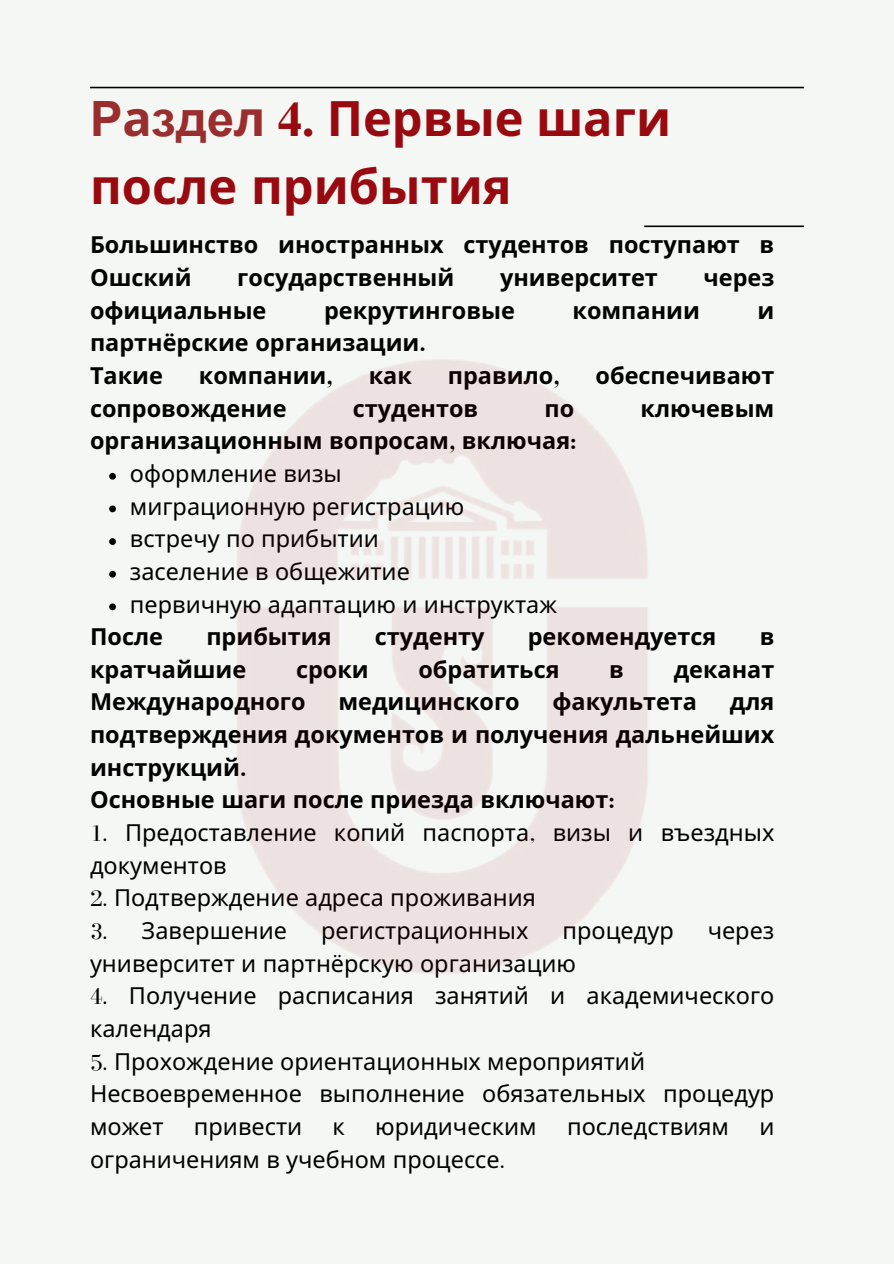
<style>
.page{position:relative;width:894px;height:1264px;background:#fff}
.page>*{position:absolute;margin:0;border:0;box-sizing:border-box;transform-origin:0 0}
.t1{font:700 48.75px/68.2px "Noto Sans";color:#980a10}
.t2{font:23.4px/32.7px "Noto Sans";color:#000}
.t3{font:700 23.4px/32.7px "Noto Sans";color:#000}
.s1{font-family:"Arial";color:#9a2d2e}
.s2{color:#9a2d2e}
.s3{font-family:"Te X Gyre Termes"}
.s4{font-family:"Bodoni FLF"}
.s5{font-weight:700}
.s6{font-family:"Bodoni FLF";font-weight:700}
</style>
<div class="page">
<div style="left:0;top:0;width:893px;height:1263px;background:#f5f7f5"></div>
<hr style="left:644px;top:225px;width:159px;height:2px;background:#000">
<hr style="left:90px;top:87px;width:713px;height:1px;background:#000">
<img style="left:109px;top:359px;width:539px;height:615px">
<h1 class="t1" style="left:90px;top:85px;width:582px"><span class="s1">Р</span><span class="s2">а</span><span class="s1">зде</span><span class="s2">л</span> <span class="s3">4.</span> Первые шаги после прибытия</h1>
<p class="t3" style="left:90px;top:229px;width:685px">Большинство иностранных студентов поступают в<br>Ошский</p>
<p class="t3" style="left:237px;top:262px;width:218px">государственный</p>
<p class="t3" style="left:500px;top:262px;width:159px">университет</p>
<p class="t3" style="left:703px;top:262px;width:72px">через</p>
<p class="t3" style="left:90px;top:294px;width:178px">официальные</p>
<p class="t3" style="left:324px;top:294px;width:192px">рекрутинговые</p>
<p class="t3" style="left:572px;top:294px;width:129px">компании</p>
<p class="t3" style="left:757px;top:294px;width:18px">и</p>
<p class="t3" style="left:90px;top:327px;width:337px">партнёрские организации<span class="s4">.<br></span>Такие</p>
<p class="t3" style="left:199px;top:359px;width:135px">компании<span class="s4">,</span></p>
<p class="t3" style="left:368px;top:359px;width:45px">как</p>
<p class="t3" style="left:447px;top:359px;width:113px">правило<span class="s4">,</span></p>
<p class="t3" style="left:595px;top:359px;width:180px">обеспечивают</p>
<p class="t3" style="left:90px;top:392px;width:198px">сопровождение</p>
<p class="t3" style="left:353px;top:392px;width:127px">студентов</p>
<p class="t3" style="left:544px;top:392px;width:31px">по</p>
<p class="t3" style="left:640px;top:392px;width:135px">ключевым</p>
<p class="t2" style="left:130px;top:425px;width:448px;text-indent:-40px"><span class="s5">организационным вопросам</span><span class="s6">,</span> <span class="s5">включая</span><span class="s6">: </span>оформление визы<br>миграционную регистрацию<br>встречу по прибытии<br>заселение в общежитие<br>первичную адаптацию и инструктаж</p>
<p class="t3" style="left:90px;top:621px;width:74px">После</p>
<p class="t3" style="left:206px;top:621px;width:127px">прибытия</p>
<p class="t3" style="left:375px;top:621px;width:111px">студенту</p>
<p class="t3" style="left:527px;top:621px;width:190px">рекомендуется</p>
<p class="t3" style="left:759px;top:621px;width:16px">в</p>
<p class="t3" style="left:90px;top:653px;width:158px">кратчайшие</p>
<p class="t3" style="left:296px;top:653px;width:74px">сроки</p>
<p class="t3" style="left:418px;top:653px;width:143px">обратиться</p>
<p class="t3" style="left:609px;top:653px;width:16px">в</p>
<p class="t3" style="left:673px;top:653px;width:102px">деканат</p>
<p class="t3" style="left:90px;top:686px;width:217px">Международного</p>
<p class="t3" style="left:338px;top:686px;width:183px">медицинского</p>
<p class="t3" style="left:552px;top:686px;width:146px">факультета</p>
<p class="t3" style="left:90px;top:686px;width:685px;text-indent:639px">для подтверждения документов и получения дальнейших инструкций<span class="s4">.<br></span>Основные шаги после приезда включают<span class="s4">:</span></p>
<p class="t2" style="left:90px;top:816px;width:685px"><span class="s4">1.</span> Предоставление копий паспорта<span class="s4">,</span> визы и въездных документов</p>
<p class="t2" style="left:90px;top:882px;width:447px"><span class="s4">2.</span> Подтверждение адреса проживания</p>
<p class="t2" style="left:90px;top:914px;width:199px"><span class="s4">3.</span> Завершение</p>
<p class="t2" style="left:321px;top:914px;width:209px">регистрационных</p>
<p class="t2" style="left:562px;top:914px;width:113px">процедур</p>
<p class="t2" style="left:707px;top:914px;width:68px">через</p>
<p class="t2" style="left:90px;top:947px;width:487px">университет и партнёрскую организацию</p>
<p class="t2" style="left:90px;top:980px;width:685px"><span class="s4">4.</span> Получение расписания занятий и академического календаря</p>
<p class="t2" style="left:90px;top:1045px;width:685px"><span class="s4">5.</span> Прохождение ориентационных мероприятий<br>Несвоевременное выполнение обязательных процедур может</p>
<p class="t2" style="left:194px;top:1110px;width:110px">привести</p>
<p class="t2" style="left:332px;top:1110px;width:14px">к</p>
<p class="t2" style="left:375px;top:1110px;width:163px">юридическим</p>
<p class="t2" style="left:567px;top:1110px;width:163px">последствиям</p>
<p class="t2" style="left:759px;top:1110px;width:17px">и</p>
<p class="t2" style="left:90px;top:1143px;width:416px">ограничениям в учебном процессе<span class="s4">.</span></p>
</div>
